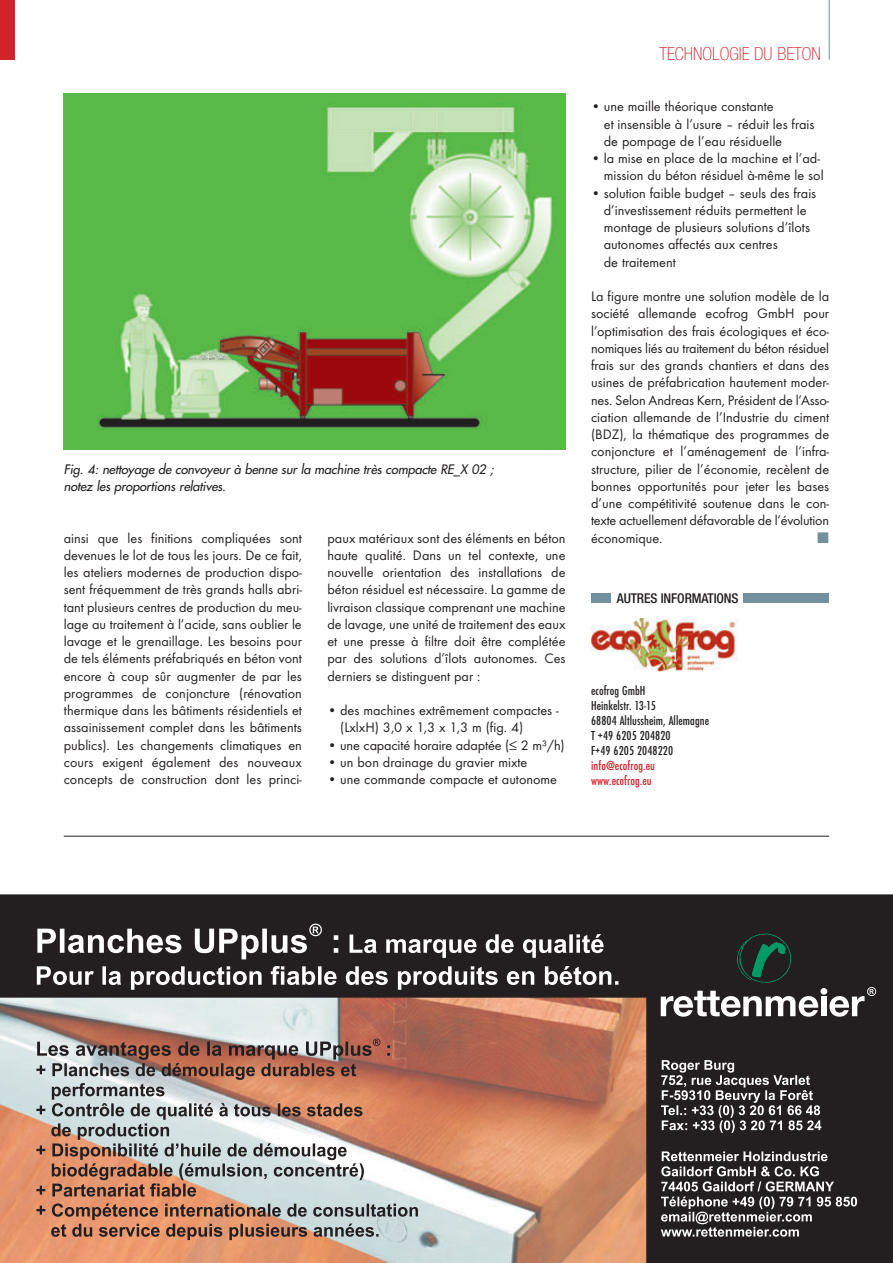
<style>
.page{position:relative;width:893px;height:1263px;background:#fff}
.page>*{position:absolute;margin:0;border:0;box-sizing:border-box;transform-origin:0 0}
.t1{font:100 condensed 18px "Helvetica Neue";color:#d1232a}
.t2{font:14.25px/17.2px "Futura T";color:#231f20;text-align:justify}
.t3{font:14.25px "European Pi Three";color:#73909f}
.t4{font:500 condensed 13.5px/15px "Futura T";letter-spacing:.005em;color:#231f20}
.t5{font:500 condensed 13.5px/15px "Futura T";letter-spacing:.005em;color:#d1232a}
.t6{font:500 condensed 13.5px "Helvetica Neue";letter-spacing:-.01em;color:#231f20}
.t7{font:italic 12.75px/17.2px "Futura";color:#231f20}
</style>
<div class="page">
<hr style="left:829px;top:0;width:1px;height:60px;background:#73909f">
<div style="left:0;top:0;width:15px;height:60px;background:#d1232a"></div>
<img style="left:64px;top:94px;width:502px;height:355px">
<hr style="left:64px;top:836px;width:765px;height:1px;background:#231f20">
<svg style="left:0;top:894px;width:893px;height:369px;background:#7f6154"></svg>
<svg style="left:661px;top:991px;width:158px;height:26px"></svg>
<div style="left:821px;top:997px;width:6px;height:19px;background:#fff"></div>
<svg style="left:829px;top:987px;width:47px;height:30px"></svg>
<div style="left:820px;top:988px;width:7px;height:7px;background:#fff;border-radius:50%"></div>
<svg style="left:737px;top:933px;width:54px;height:50px;background:#1b3a2f"></svg>
<svg style="left:37px;top:923px;width:581px;height:67px"></svg>
<svg style="left:36px;top:1038px;width:382px;height:202px;background:#b6998c"></svg>
<svg style="left:661px;top:1151px;width:196px;height:86px;background:#5a5757"></svg>
<svg style="left:661px;top:1060px;width:160px;height:73px;background:#524f50"></svg>
<img style="left:590px;top:618px;width:148px;height:53px">
<div style="left:591px;top:593px;width:19px;height:10px;background:#73909f"></div>
<div style="left:744px;top:593px;width:85px;height:10px;background:#73909f"></div>
<p class="t7" style="left:64px;top:461px;width:434px">Fig. 4: nettoyage de convoyeur à benne sur la machine très compacte RE_X 02 ; notez les proportions relatives.</p>
<p class="t2" style="left:64px;top:530px;width:240px">ainsi que les finitions compliquées sont devenues le lot de tous les jours. De ce fait, les ateliers modernes de production dispo&shy;sent fréquemment de très grands halls abri&shy;tant plusieurs centres de production du meu&shy;lage au traitement à l’acide, sans oublier le lavage et le grenaillage. Les besoins pour de tels éléments préfabriqués en béton vont encore à coup sûr augmenter de par les programmes de conjoncture (rénovation thermique dans les bâtiments résidentiels et assainissement complet dans les bâtiments publics). Les changements climatiques en cours exigent également des nouveaux concepts de construction dont les princi-</p>
<p class="t2" style="left:327px;top:530px;width:240px">paux matériaux sont des éléments en béton haute qualité. Dans un tel contexte, une nouvelle orientation des installations de béton résiduel est nécessaire. La gamme de livraison classique comprenant une machine de lavage, une unité de traitement des eaux et une presse à filtre doit être complétée par des solutions d’îlots autonomes. Ces derniers se distinguent par :</p>
<p class="t2" style="left:340px;top:703px;width:220px;text-indent:-13px">• des machines extrêmement compactes - (LxlxH) 3,0 x 1,3 x 1,3 m (fig. 4)</p>
<p class="t2" style="left:327px;top:737px;width:239px">• une capacité horaire adaptée (≤ 2 m³/h)</p>
<p class="t2" style="left:327px;top:755px;width:202px">• un bon drainage du gravier mixte</p>
<p class="t2" style="left:327px;top:772px;width:231px">• une commande compacte et autonome</p>
<p class="t1" style="left:660px;top:47px;width:163px">TECHNOLOGIE DU BETON</p>
<p class="t2" style="left:604px;top:99px;width:212px;text-align:left;text-indent:-13px">• une maille théorique constante<br>et insensible à l’usure – réduit les frais de pompage de l’eau résiduelle</p>
<p class="t2" style="left:591px;top:151px;width:234px;text-align:right">• la mise en place de la machine et l’ad&shy;mission du béton résiduel à-même le sol</p>
<p class="t2" style="left:604px;top:185px;width:214px;text-align:left;text-indent:-13px">• solution faible budget – seuls des frais d’investissement réduits permettent le montage de plusieurs solutions d’îlots autonomes affectés aux centres<br>de traitement</p>
<p class="t2" style="left:591px;top:289px;width:240px">La figure montre une solution modèle de la société allemande ecofrog GmbH pour l’optimisation des frais écologiques et éco&shy;nomiques liés au traitement du béton résiduel frais sur des grands chantiers et dans des usines de préfabrication hautement moder&shy;nes. Selon Andreas Kern, Président de l’Asso - ciation allemande de l’Industrie du ciment (BDZ), la thématique des programmes de conjoncture et l’aménagement de l’infra&shy;structure, pilier de l’économie, recèlent de bonnes opportunités pour jeter les bases d’une compétitivité soutenue dans le con&shy;texte actuellement défavorable de l’évolution économique.</p>
<p class="t3" style="left:817px;top:529px;width:13px">-</p>
<p class="t6" style="left:617px;top:593px;width:123px">AUTRES INFORMATIONS</p>
<p class="t4" style="left:591px;top:684px;width:120px">ecofrog GmbH<br>Heinkelstr. 13-15<br>68804 Altlussheim, Allemagne<br>T +49 6205 204820<br>F+49 6205 2048220</p>
<p class="t5" style="left:591px;top:759px;width:65px">info@ecofrog.eu www.ecofrog.eu</p>
</div>
